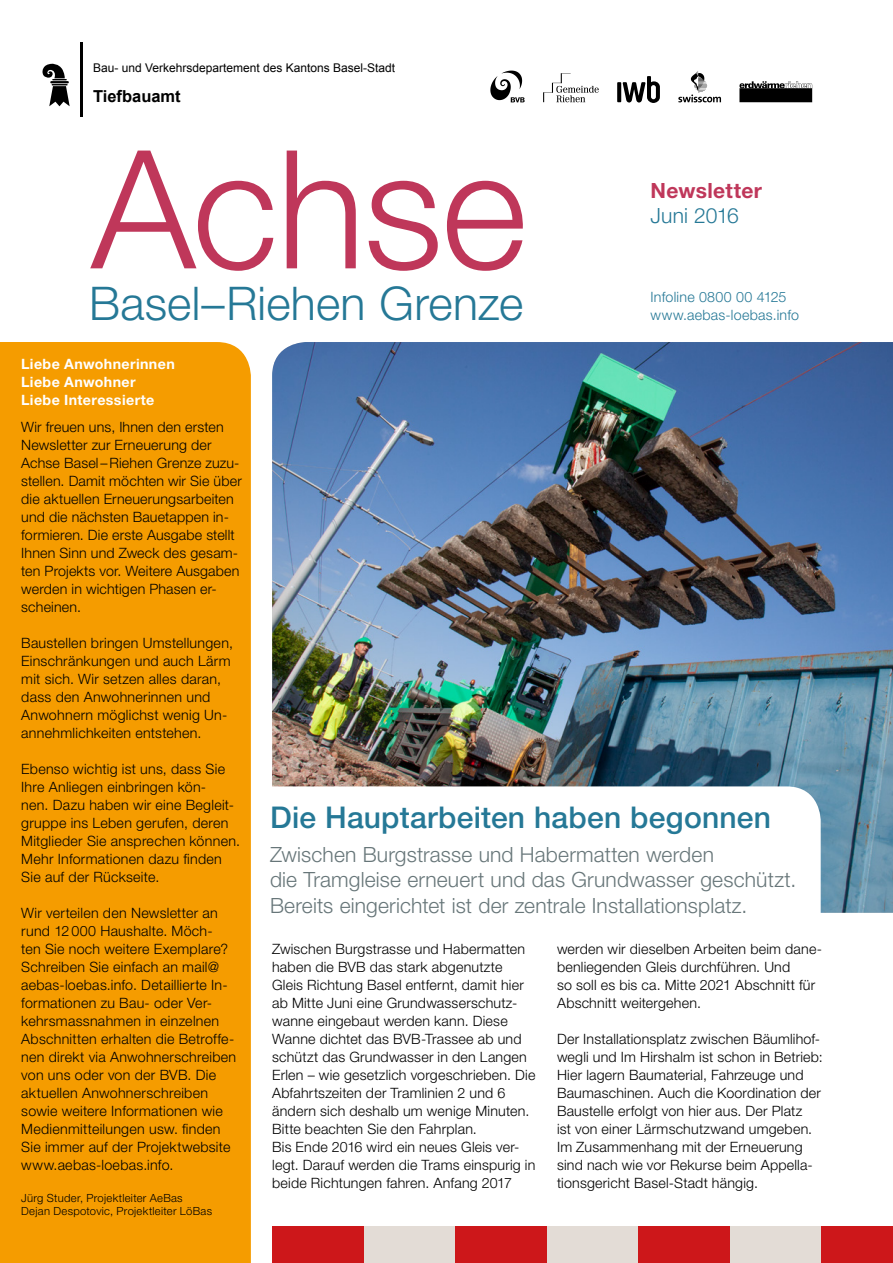
<style>
.page{position:relative;width:893px;height:1263px;background:#fff}
.page>*{position:absolute;margin:0;border:0;box-sizing:border-box;transform-origin:0 0}
.t1{font:300 164.85px "Helvetica Neue";letter-spacing:-.01em;color:#bf375a}
.t2{font:300 46.5px "Helvetica Neue";letter-spacing:.005em;color:#257896}
.t3{font:500 30px "Helvetica Neue";letter-spacing:.01em;color:#257896}
.t4{font:300 21px/25.5px "Helvetica Neue";letter-spacing:.01em;color:#677679}
.t5{font:700 21px "Helvetica Neue";letter-spacing:.015em;color:#bf375a}
.t6{font:300 21px "Helvetica Neue";color:#257896}
.t7{font:700 16.5px "Arial";color:#000}
.t8{font:300 14.25px/18px "Helvetica Neue";letter-spacing:.015em;color:#000}
.t9{font:700 14.25px/18px "Helvetica Neue";letter-spacing:.025em;color:#fff}
.t10{font:300 14.25px/18px "Helvetica Neue";letter-spacing:.015em;color:#257896}
.t11{font:12px "Arial";color:#000}
.t12{font:300 11.25px/13.5px "Helvetica Neue";letter-spacing:.025em;color:#000}
</style>
<div class="page">
<img style="left:272px;top:342px;width:621px;height:571px">
<div style="left:14px;top:786px;width:807px;height:366px;background:#fff;border-radius:34px"></div>
<svg style="left:42px;top:63px;width:28px;height:43px"></svg>
<hr style="left:80px;top:43px;width:2px;height:74px;background:#000">
<div style="left:272px;top:1226px;width:92px;height:37px;background:#cd171a"></div>
<div style="left:364px;top:1226px;width:91px;height:37px;background:#e3dcd6"></div>
<div style="left:455px;top:1226px;width:92px;height:37px;background:#cd171a"></div>
<div style="left:547px;top:1226px;width:91px;height:37px;background:#e3dcd6"></div>
<div style="left:638px;top:1226px;width:92px;height:37px;background:#cd171a"></div>
<div style="left:730px;top:1226px;width:92px;height:37px;background:#e3dcd6"></div>
<div style="left:822px;top:1226px;width:71px;height:37px;background:#cd171a"></div>
<svg style="left:617px;top:82px;width:4px;height:20px"></svg>
<svg style="left:623px;top:76px;width:37px;height:27px"></svg>
<svg style="left:678px;top:71px;width:43px;height:31px"></svg>
<svg style="left:490px;top:71px;width:35px;height:31px"></svg>
<svg style="left:739px;top:81px;width:73px;height:7px"></svg>
<div style="left:739px;top:88px;width:73px;height:14px;background:#000"></div>
<svg style="left:543px;top:73px;width:56px;height:29px"></svg>
<div style="left:188px;top:342px;width:63px;height:921px;background:#f59c00"></div>
<div style="left:0;top:342px;width:188px;height:921px;background:#f59c00"></div>
<p class="t11" style="left:93px;top:60px;width:304px">Bau- und Verkehrsdepartement des Kantons Basel-Stadt</p>
<p class="t7" style="left:93px;top:85px;width:89px">Tiefbauamt</p>
<h1 class="t1" style="left:91px;top:109px;width:437px">Achse</h1>
<h2 class="t2" style="left:89px;top:275px;width:435px">Basel–Riehen Grenze</h2>
<h3 class="t5" style="left:651px;top:178px;width:113px">Newsletter</h3>
<h3 class="t6" style="left:651px;top:203px;width:90px">Juni 2016</h3>
<p class="t10" style="left:651px;top:287px;width:150px">Infoline 0800 00 4125 www.aebas-loebas.info</p>
<p class="t9" style="left:21px;top:355px;width:155px">Liebe Anwohnerinnen<br>Liebe Anwohner<br>Liebe Interessierte</p>
<p class="t8" style="left:21px;top:418px;width:222px">Wir freuen uns, Ihnen den ersten<br>Newsletter zur Erneuerung der<br>Achse Basel –Riehen Grenze zuzu&shy;stellen. Damit möchten wir Sie über die aktuellen Erneuerungsarbeiten und die nächsten Bauetappen in&shy;formieren. Die erste Ausgabe stellt<br>Ihnen Sinn und Zweck des gesam&shy;ten Projekts vor. Weitere Ausgaben werden in wichtigen Phasen er&shy;scheinen.</p>
<p class="t8" style="left:21px;top:634px;width:213px">Baustellen bringen Umstellungen,<br>Einschränkungen und auch Lärm mit sich. Wir setzen alles daran, dass den Anwohnerinnen und<br>Anwohnern möglichst wenig Un&shy;annehmlichkeiten entstehen.</p>
<p class="t8" style="left:21px;top:760px;width:220px">Ebenso wichtig ist uns, dass Sie<br>Ihre Anliegen einbringen kön-<br>nen. Dazu haben wir eine Begleit&shy;gruppe ins Leben gerufen, deren<br>Mitglieder Sie ansprechen können.<br>Mehr Informationen dazu finden<br>Sie auf der Rückseite.</p>
<p class="t8" style="left:21px;top:904px;width:216px">Wir verteilen den Newsletter an rund 12 000 Haushalte. Möch-<br>ten Sie noch weitere Exemplare?<br>Schreiben Sie einfach an mail@ aebas-loebas.info. Detaillierte In&shy;formationen zu Bau- oder Ver&shy;kehrsmassnahmen in einzelnen<br>Abschnitten erhalten die Betroffe&shy;nen direkt via Anwohnerschreiben von uns oder von der BVB. Die aktuellen Anwohnerschreiben sowie weitere Informationen wie<br>Medienmitteilungen usw. finden<br>Sie immer auf der Projektwebsite www.aebas-loebas.info.</p>
<p class="t12" style="left:21px;top:1190px;width:192px">Jürg Studer, Projektleiter AeBas<br>Dejan Despotovic, Projektleiter LöBas</p>
<h3 class="t3" style="left:270px;top:799px;width:502px">Die Hauptarbeiten haben begonnen</h3>
<h3 class="t4" style="left:270px;top:841px;width:528px">Zwischen Burgstrasse und Habermatten werden<br>die Tramgleise erneuert und das Grundwasser geschützt.<br>Bereits eingerichtet ist der zentrale Installationsplatz.</h3>
<p class="t8" style="left:272px;top:940px;width:265px">Zwischen Burgstrasse und Habermatten haben die BVB das stark abgenutzte Gleis Richtung Basel entfernt, damit hier ab Mitte Juni eine Grundwasserschutz&shy;wanne eingebaut werden kann. Diese Wanne dichtet das BVB-Trassee ab und schützt das Grundwasser in den Langen Erlen – wie gesetzlich vorgeschrieben. Die Abfahrtszeiten der Tramlinien 2 und 6 ändern sich deshalb um wenige Minuten.<br>Bitte beachten Sie den Fahrplan.<br>Bis Ende 2016 wird ein neues Gleis ver&shy;legt. Darauf werden die Trams einspurig in beide Richtungen fahren. Anfang 2017</p>
<p class="t8" style="left:557px;top:940px;width:266px">werden wir dieselben Arbeiten beim dane&shy;benliegenden Gleis durchführen. Und<br>so soll es bis ca. Mitte 2021 Abschnitt für Abschnitt weitergehen.</p>
<p class="t8" style="left:557px;top:1030px;width:267px">Der Installationsplatz zwischen Bäumlihof&shy;wegli und Im Hirshalm ist schon in Betrieb:<br>Hier lagern Baumaterial, Fahrzeuge und Baumaschinen. Auch die Koordination der Baustelle erfolgt von hier aus. Der Platz<br>ist von einer Lärmschutzwand umgeben.<br>Im Zusammenhang mit der Erneuerung sind nach wie vor Rekurse beim Appella&shy;tionsgericht Basel-Stadt hängig.</p>
</div>
